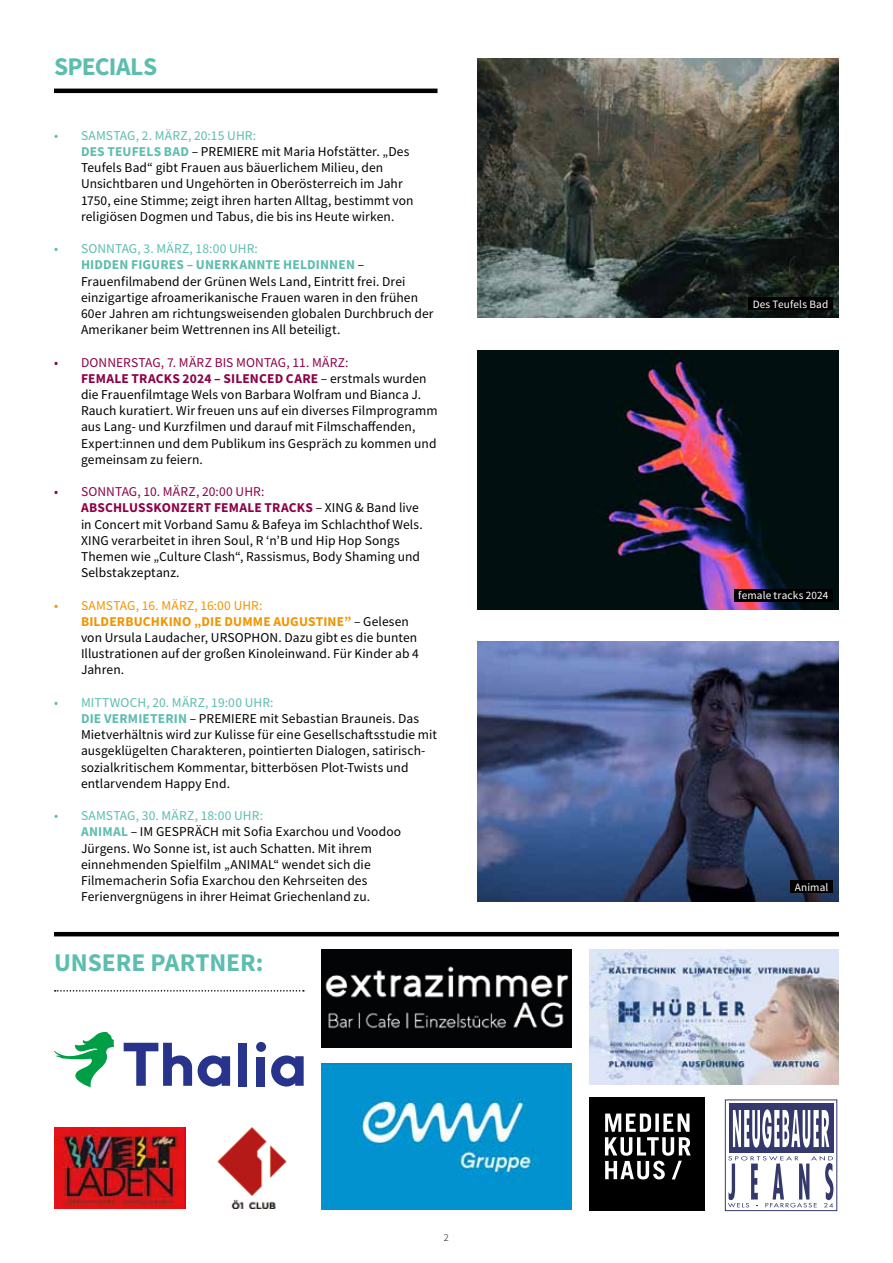
<style>
.page{position:relative;width:893px;height:1263px;background:#fff}
.page>*{position:absolute;margin:0;border:0;box-sizing:border-box;transform-origin:0 0}
.t1{font:700 25.5px "Source Sans Pro";letter-spacing:-.005em;color:#5dbdae}
.t2{font:700 25.5px "Source Sans Pro";letter-spacing:-.025em;color:#5dbdae}
.t3{font:13.5px/16.2px "Source Sans Pro";letter-spacing:.005em;color:#000}
.t4{font:11.25px "Source Sans Pro";letter-spacing:.01em;color:#fff}
.t5{font:300 10.5px "Source Sans Pro";color:#000}
.s1{color:#5dbdae}
.s2{font-weight:700;color:#5dbdae}
.s3{color:#8d0047}
.s4{font-weight:700;color:#8d0047}
.s5{color:#f19500}
.s6{font-weight:700;color:#f19500}
</style>
<div class="page">
<hr style="left:54px;top:89px;width:383px;height:4px;background:#000">
<img style="left:478px;top:59px;width:361px;height:259px">
<div style="left:748px;top:297px;width:85px;height:13px;background:#000"></div>
<img style="left:478px;top:642px;width:361px;height:259px">
<div style="left:790px;top:880px;width:43px;height:13px;background:#000"></div>
<img style="left:478px;top:350px;width:361px;height:259px">
<div style="left:734px;top:589px;width:99px;height:12px;background:#000"></div>
<img style="left:589px;top:950px;width:250px;height:135px">
<div style="left:589px;top:1097px;width:116px;height:114px;background:#000"></div>
<svg style="left:605px;top:1113px;width:86px;height:66px"></svg>
<div style="left:725px;top:1099px;width:112px;height:112px;border:1px solid #35386b"></div>
<div style="left:728px;top:1103px;width:105px;height:50px;background:#35386b"></div>
<svg style="left:728px;top:1156px;width:105px;height:51px"></svg>
<svg style="left:733px;top:1109px;width:96px;height:38px"></svg>
<img style="left:217px;top:1127px;width:70px;height:82px">
<img style="left:54px;top:1128px;width:131px;height:81px">
<img style="left:322px;top:950px;width:249px;height:97px">
<hr style="left:54px;top:932px;width:785px;height:4px;background:#000">
<svg style="left:55px;top:990px;width:249px;height:1px"></svg>
<img style="left:322px;top:1063px;width:249px;height:146px">
<svg style="left:271px;top:1055px;width:33px;height:31px"></svg>
<div style="left:256px;top:1042px;width:10px;height:10px;background:#28348b;border-radius:50%"></div>
<div style="left:238px;top:1043px;width:9px;height:43px;background:#28348b"></div>
<div style="left:256px;top:1057px;width:9px;height:29px;background:#28348b"></div>
<svg style="left:124px;top:1043px;width:68px;height:43px"></svg>
<svg style="left:198px;top:1055px;width:32px;height:31px"></svg>
<svg style="left:54px;top:1032px;width:60px;height:55px"></svg>
<h1 class="t2" style="left:54px;top:49px;width:105px">SPECIALS</h1>
<p class="t3" style="left:81px;top:127px;width:334px;text-indent:-27px"><span class="s1">• SAMSTAG, 2. MÄRZ, 20:15 UHR:<br></span><span class="s2">DES TEUFELS BAD</span> – PREMIERE mit Maria Hofstätter. „Des Teufels Bad“ gibt Frauen aus bäuerlichem Milieu, den Unsichtbaren und Ungehörten in Oberösterreich im Jahr 1750, eine Stimme; zeigt ihren harten Alltag, bestimmt von religiösen Dogmen und Tabus, die bis ins Heute wirken.</p>
<p class="t3" style="left:81px;top:240px;width:354px;text-indent:-27px"><span class="s1">• SONNTAG, 3. MÄRZ, 18:00 UHR:<br></span><span class="s2">HIDDEN FIGURES – UNERKANNTE HELDINNEN</span> – Frauenfilmabend der Grünen Wels Land, Eintritt frei. Drei einzigartige afroamerikanische Frauen waren in den frühen 60er Jahren am richtungsweisenden globalen Durchbruch der Amerikaner beim Wettrennen ins All beteiligt.</p>
<p class="t3" style="left:81px;top:354px;width:358px;text-indent:-27px"><span class="s3">• DONNERSTAG, 7. MÄRZ BIS MONTAG, 11. MÄRZ:<br></span><span class="s4">FEMALE TRACKS 2024 – SILENCED CARE</span> – erstmals wurden die Frauenfilmtage Wels von Barbara Wolfram und Bianca J.<br>Rauch kuratiert. Wir freuen uns auf ein diverses Filmprogramm aus Lang- und Kurzfilmen und darauf mit Filmschaffenden, Expert:innen und dem Publikum ins Gespräch zu kommen und gemeinsam zu feiern.</p>
<p class="t3" style="left:81px;top:483px;width:343px;text-indent:-27px"><span class="s3">• SONNTAG, 10. MÄRZ, 20:00 UHR:<br></span><span class="s4">ABSCHLUSSKONZERT FEMALE TRACKS</span> – XING &amp; Band live in Concert mit Vorband Samu &amp; Bafeya im Schlachthof Wels.<br>XING verarbeitet in ihren Soul, R ‘n’B und Hip Hop Songs Themen wie „Culture Clash“, Rassismus, Body Shaming und Selbstakzeptanz.</p>
<p class="t3" style="left:81px;top:597px;width:339px;text-indent:-27px"><span class="s5">• SAMSTAG, 16. MÄRZ, 16:00 UHR:<br></span><span class="s6">BILDERBUCHKINO „DIE DUMME AUGUSTINE”</span> – Gelesen von Ursula Laudacher, URSOPHON. Dazu gibt es die bunten Illustrationen auf der großen Kinoleinwand. Für Kinder ab 4<br>Jahren.</p>
<p class="t3" style="left:81px;top:694px;width:358px;text-indent:-27px"><span class="s1">• MITTWOCH, 20. MÄRZ, 19:00 UHR:<br></span><span class="s2">DIE VERMIETERIN</span> – PREMIERE mit Sebastian Brauneis. Das Mietverhältnis wird zur Kulisse für eine Gesellschaftsstudie mit ausgeklügelten Charakteren, pointierten Dialogen, satirisch&shy;sozialkritischem Kommentar, bitterbösen Plot-Twists und entlarvendem Happy End.</p>
<p class="t3" style="left:81px;top:807px;width:322px;text-indent:-27px"><span class="s1">• SAMSTAG, 30. MÄRZ, 18:00 UHR:<br></span><span class="s2">ANIMAL</span> – IM GESPRÄCH mit Sofia Exarchou und Voodoo Jürgens. Wo Sonne ist, ist auch Schatten. Mit ihrem einnehmenden Spielfilm „ANIMAL“ wendet sich die Filmemacherin Sofia Exarchou den Kehrseiten des Ferienvergnügens in ihrer Heimat Griechenland zu.</p>
<h1 class="t1" style="left:54px;top:945px;width:211px">UNSERE PARTNER:</h1>
<p class="t5" style="left:444px;top:1231px;width:7px">2</p>
<p class="t4" style="left:753px;top:297px;width:77px">Des Teufels Bad</p>
<p class="t4" style="left:738px;top:588px;width:92px">female tracks 2024</p>
<p class="t4" style="left:795px;top:880px;width:35px">Animal</p>
</div>
